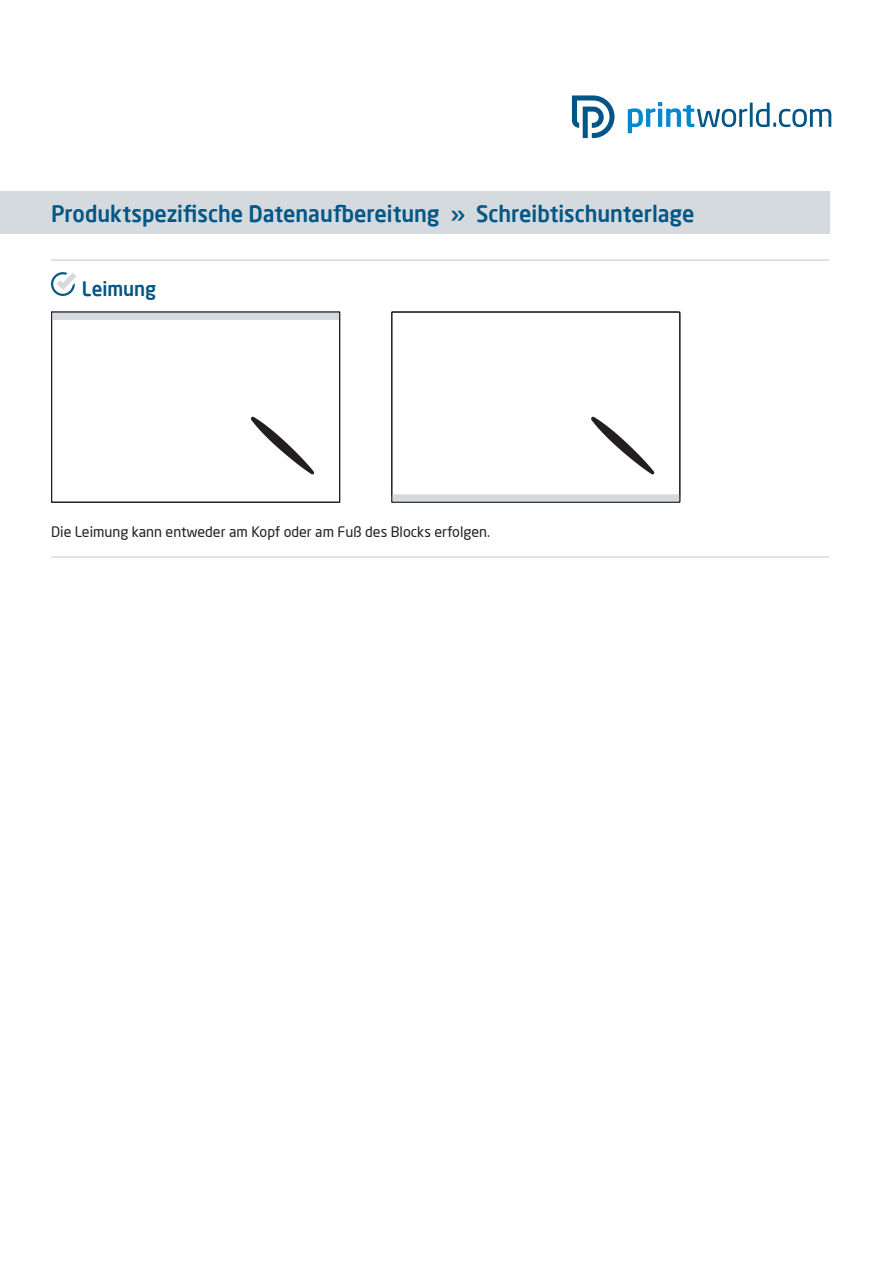
<style>
.page{position:relative;width:893px;height:1263px;background:#fff}
.page>*{position:absolute;margin:0;border:0;box-sizing:border-box;transform-origin:0 0}
.t1{font:500 22.5px "Neo Sans Pro";color:#015685;scale:.96 1}
.t2{font:500 19.5px "Neo Sans Pro";color:#015685;scale:.96 1}
.t3{font:14.25px "Neo Sans Pro";color:#231f20}
</style>
<div class="page">
<div style="left:51px;top:311px;width:289px;height:9px;background:#d4dade;border-radius:2px"></div>
<div style="left:391px;top:494px;width:289px;height:9px;background:#d4dade;border-radius:2px"></div>
<div style="left:51px;top:311px;width:289px;height:192px;border:1px solid #231f20"></div>
<div style="left:391px;top:311px;width:289px;height:192px;border:1px solid #231f20"></div>
<svg style="left:251px;top:417px;width:63px;height:57px"></svg>
<svg style="left:591px;top:417px;width:64px;height:57px"></svg>
<div style="left:0;top:191px;width:829px;height:43px;background:#d4dade"></div>
<svg style="left:628px;top:102px;width:203px;height:31px"></svg>
<svg style="left:572px;top:96px;width:42px;height:42px"></svg>
<svg style="left:51px;top:272px;width:25px;height:24px"></svg>
<hr style="left:51px;top:259px;width:778px;height:2px;background:#d4dade">
<hr style="left:51px;top:556px;width:778px;height:2px;background:#d4dade">
<p class="t1" style="left:51px;top:200px;width:672px">Produktspezifische Datenaufbereitung » Schreibtischunterlage</p>
<p class="t2" style="left:82px;top:276px;width:79px">Leimung</p>
<p class="t3" style="left:51px;top:523px;width:441px">Die Leimung kann entweder am Kopf oder am Fuß des Blocks erfolgen.</p>
</div>
